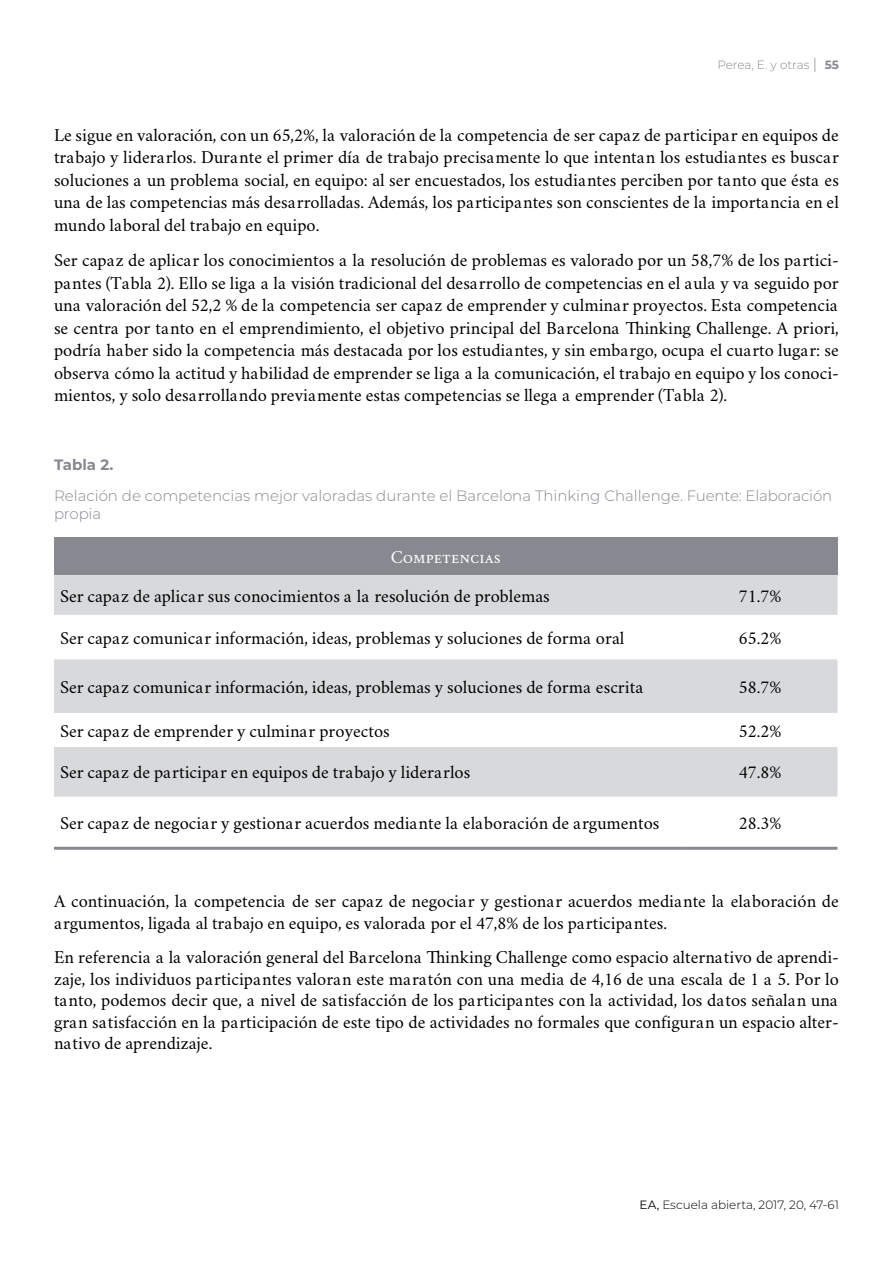
<style>
.page{position:relative;width:893px;height:1263px;background:#fff}
.page>*{position:absolute;margin:0;border:0;box-sizing:border-box;transform-origin:0 0}
.t1{font:18px/22.5px "Crimson";color:#000;text-align:justify}
.t2{font:18px "Crimson";letter-spacing:.05em;color:#000}
.t3{font:18px "Crimson";color:#fff}
.t4{font:300 15px/18px "Montserrat";color:#878990}
.t5{font:700 15px "Montserrat";color:#878990}
.t6{font:300 12px "Montserrat";color:#000}
.t7{font:300 12px "Montserrat";letter-spacing:-.01em;color:#878990}
.s1{font-size:15px}
.s2{font-weight:700}
.s3{font-weight:400}
</style>
<div class="page">
<div style="left:54px;top:538px;width:783px;height:37px;background:#878990"></div>
<svg style="left:54px;top:575px;width:783px;height:222px;fill:#d8d9db"></svg>
<hr style="left:54px;top:847px;width:629px;height:3px;background:#878990">
<hr style="left:683px;top:847px;width:154px;height:3px;background:#878990">
<p class="t7" style="left:717px;top:56px;width:123px">Perea, E. y otras <span class="s1">|</span> <span class="s2">55</span></p>
<p class="t1" style="left:54px;top:123px;width:786px">Le sigue en valoración, con un 65,2%, la valoración de la competencia de ser capaz de participar en equipos de trabajo y liderarlos. Durante el primer día de trabajo precisamente lo que intentan los estudiantes es buscar soluciones a un problema social, en equipo: al ser encuestados, los estudiantes perciben por tanto que ésta es una de las competencias más desarrolladas. Además, los participantes son conscientes de la importancia en el mundo laboral del trabajo en equipo.</p>
<p class="t1" style="left:54px;top:248px;width:786px">Ser capaz de aplicar los conocimientos a la resolución de problemas es valorado por un 58,7% de los partici&shy;pantes (Tabla 2). Ello se liga a la visión tradicional del desarrollo de competencias en el aula y va seguido por una valoración del 52,2 % de la competencia ser capaz de emprender y culminar proyectos. Esta competencia se centra por tanto en el emprendimiento, el objetivo principal del Barcelona Thinking Challenge. A priori, podría haber sido la competencia más destacada por los estudiantes, y sin embargo, ocupa el cuarto lugar: se observa cómo la actitud y habilidad de emprender se liga a la comunicación, el trabajo en equipo y los conoci&shy;mientos, y solo desarrollando previamente estas competencias se llega a emprender (Tabla 2).</p>
<p class="t5" style="left:54px;top:454px;width:61px">Tabla 2.</p>
<p class="t4" style="left:54px;top:486px;width:780px">Relación de competencias mejor valoradas durante el Barcelona Thinking Challenge. Fuente: Elaboración propia</p>
<p class="t3" style="left:391px;top:545px;width:112px">Competencias</p>
<p class="t1" style="left:60px;top:583px;width:491px">Ser capaz de aplicar sus conocimientos a la resolución de problemas</p>
<p class="t1" style="left:739px;top:583px;width:44px">71.7%</p>
<p class="t2" style="left:60px;top:625px;width:566px">Ser capaz comunicar información, ideas, problemas y soluciones de forma oral</p>
<p class="t1" style="left:739px;top:625px;width:44px">65.2%</p>
<p class="t2" style="left:60px;top:675px;width:585px">Ser capaz comunicar información, ideas, problemas y soluciones de forma escrita</p>
<p class="t1" style="left:739px;top:675px;width:44px">58.7%</p>
<p class="t1" style="left:60px;top:718px;width:331px">Ser capaz de emprender y culminar proyectos</p>
<p class="t1" style="left:739px;top:718px;width:44px">52.2%</p>
<p class="t1" style="left:60px;top:760px;width:412px">Ser capaz de participar en equipos de trabajo y liderarlos</p>
<p class="t1" style="left:739px;top:760px;width:44px">47.8%</p>
<p class="t1" style="left:60px;top:811px;width:601px">Ser capaz de negociar y gestionar acuerdos mediante la elaboración de argumentos</p>
<p class="t1" style="left:739px;top:811px;width:44px">28.3%</p>
<p class="t1" style="left:54px;top:889px;width:786px;line-height:21.6px">A continuación, la competencia de ser capaz de negociar y gestionar acuerdos mediante la elaboración de argumentos, ligada al trabajo en equipo, es valorada por el 47,8% de los participantes.</p>
<p class="t1" style="left:54px;top:945px;width:787px;line-height:21.6px">En referencia a la valoración general del Barcelona Thinking Challenge como espacio alternativo de aprendi&shy;zaje, los individuos participantes valoran este maratón con una media de 4,16 de una escala de 1 a 5. Por lo tanto, podemos decir que, a nivel de satisfacción de los participantes con la actividad, los datos señalan una gran satisfacción en la participación de este tipo de actividades no formales que configuran un espacio alter&shy;nativo de aprendizaje.</p>
<p class="t6" style="left:640px;top:1196px;width:201px"><span class="s3">EA,</span> Escuela abierta, 2017, 20, 47-61</p>
</div>
